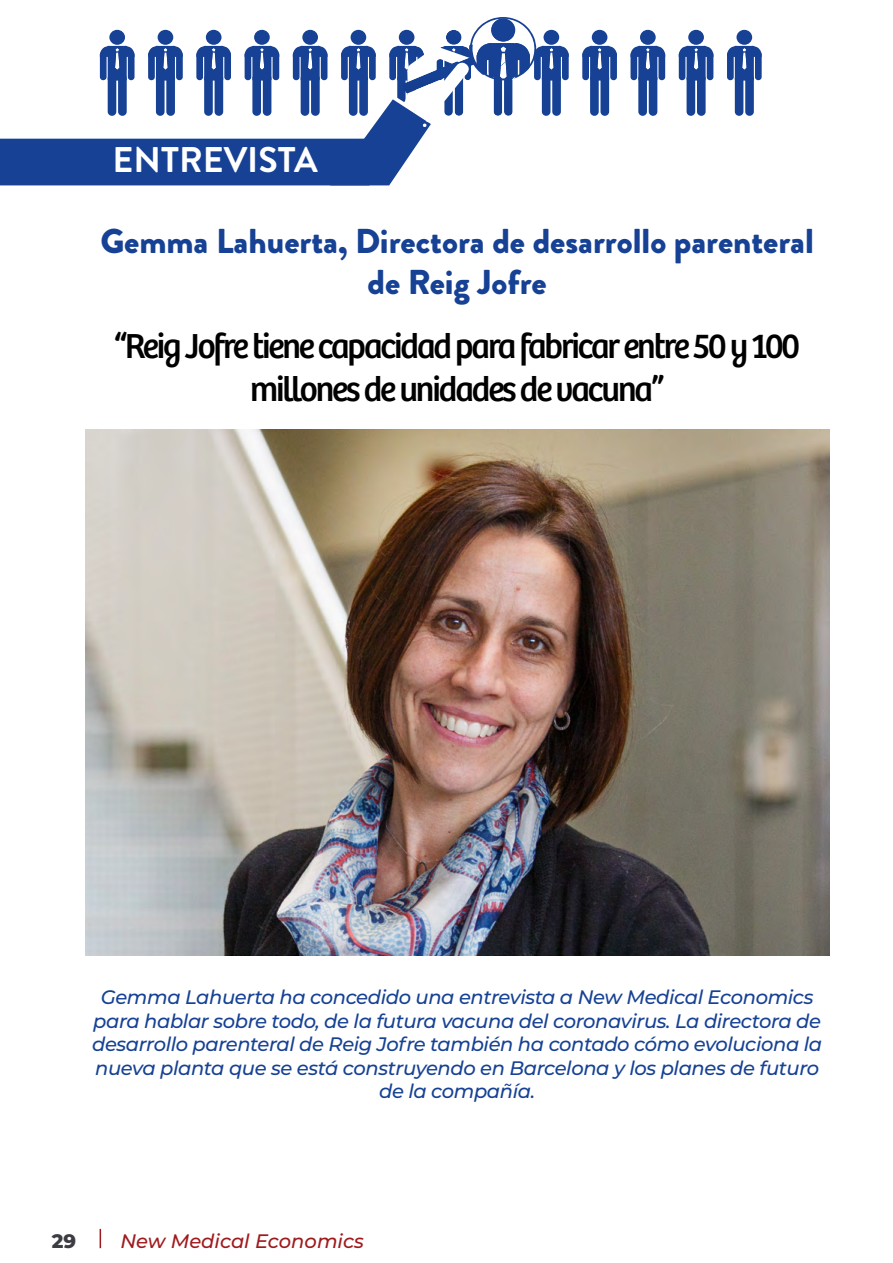
<style>
.page{position:relative;width:893px;height:1263px;background:#fff}
.page>*{position:absolute;margin:0;border:0;box-sizing:border-box;transform-origin:0 0}
.t1{font:36px/43.2px "Bree";letter-spacing:-.06em;color:#000;text-align:center;scale:.96 1}
.t2{font:700 35.7px "Brandon Grotesque";color:#fff}
.t3{font:900 34.5px/41.4px "Brandon Grotesque";color:#164194;text-align:center}
.t4{font:italic 500 19.5px/23.4px "Montserrat";letter-spacing:-.02em;color:#164194;text-align:center}
.t5{font:italic 500 19.5px "Montserrat";color:#9f1a1d}
.t6{font:800 19.5px "Montserrat";color:#3b3d42}
</style>
<div class="page">
<svg style="left:100px;top:1229px;width:1px;height:19px"></svg>
<div style="left:592px;top:30px;width:15px;height:15px;background:#164194;border-radius:50%"></div>
<div style="left:590px;top:46px;width:19px;height:35px;background:#164194"></div>
<div style="left:600px;top:74px;width:9px;height:42px;background:#164194;border-radius:4px"></div>
<div style="left:590px;top:74px;width:9px;height:42px;background:#164194;border-radius:4px"></div>
<div style="left:610px;top:52px;width:7px;height:28px;background:#164194;border-radius:3px"></div>
<div style="left:582px;top:52px;width:7px;height:28px;background:#164194;border-radius:3px"></div>
<div style="left:585px;top:43px;width:32px;height:29px;background:#fff;opacity:.75"></div>
<div style="left:585px;top:50px;width:32px;height:22px;background:#000;opacity:.75"></div>
<svg style="left:582px;top:46px;width:35px;height:24px"></svg>
<div style="left:607px;top:39px;width:8px;height:7px;background:#fff"></div>
<div style="left:688px;top:30px;width:16px;height:15px;background:#164194;border-radius:50%"></div>
<div style="left:687px;top:46px;width:19px;height:35px;background:#164194"></div>
<div style="left:697px;top:74px;width:9px;height:42px;background:#164194;border-radius:4px"></div>
<div style="left:687px;top:74px;width:8px;height:42px;background:#164194;border-radius:4px"></div>
<div style="left:707px;top:52px;width:6px;height:28px;background:#164194;border-radius:3px"></div>
<div style="left:679px;top:52px;width:6px;height:28px;background:#164194;border-radius:3px"></div>
<div style="left:680px;top:43px;width:33px;height:29px;background:#fff;opacity:.75"></div>
<div style="left:680px;top:50px;width:33px;height:22px;background:#000;opacity:.75"></div>
<svg style="left:694px;top:48px;width:4px;height:22px"></svg>
<div style="left:703px;top:39px;width:9px;height:7px;background:#fff"></div>
<div style="left:640px;top:30px;width:16px;height:15px;background:#164194;border-radius:50%"></div>
<div style="left:638px;top:46px;width:19px;height:35px;background:#164194"></div>
<div style="left:649px;top:74px;width:8px;height:42px;background:#164194;border-radius:4px"></div>
<div style="left:638px;top:74px;width:9px;height:42px;background:#164194;border-radius:4px"></div>
<div style="left:658px;top:52px;width:7px;height:28px;background:#164194;border-radius:3px"></div>
<div style="left:630px;top:52px;width:7px;height:28px;background:#164194;border-radius:3px"></div>
<div style="left:633px;top:43px;width:31px;height:29px;background:#fff;opacity:.75"></div>
<div style="left:633px;top:50px;width:31px;height:22px;background:#000;opacity:.75"></div>
<svg style="left:646px;top:48px;width:4px;height:22px"></svg>
<div style="left:655px;top:39px;width:9px;height:7px;background:#fff"></div>
<div style="left:736px;top:30px;width:16px;height:15px;background:#164194;border-radius:50%"></div>
<div style="left:735px;top:46px;width:19px;height:35px;background:#164194"></div>
<div style="left:745px;top:74px;width:9px;height:42px;background:#164194;border-radius:4px"></div>
<div style="left:735px;top:74px;width:8px;height:42px;background:#164194;border-radius:4px"></div>
<div style="left:755px;top:52px;width:7px;height:28px;background:#164194;border-radius:3px"></div>
<div style="left:727px;top:52px;width:7px;height:28px;background:#164194;border-radius:3px"></div>
<div style="left:730px;top:43px;width:31px;height:29px;background:#fff;opacity:.75"></div>
<div style="left:730px;top:50px;width:31px;height:22px;background:#000;opacity:.75"></div>
<svg style="left:742px;top:46px;width:20px;height:24px"></svg>
<div style="left:752px;top:39px;width:9px;height:7px;background:#fff"></div>
<div style="left:543px;top:30px;width:16px;height:15px;background:#164194;border-radius:50%"></div>
<div style="left:542px;top:46px;width:19px;height:35px;background:#164194"></div>
<div style="left:552px;top:74px;width:9px;height:42px;background:#164194;border-radius:4px"></div>
<div style="left:542px;top:74px;width:8px;height:42px;background:#164194;border-radius:4px"></div>
<div style="left:562px;top:52px;width:7px;height:28px;background:#164194;border-radius:3px"></div>
<div style="left:537px;top:43px;width:32px;height:29px;background:#fff;opacity:.75"></div>
<div style="left:537px;top:50px;width:32px;height:22px;background:#164194"></div>
<svg style="left:549px;top:46px;width:20px;height:24px"></svg>
<div style="left:558px;top:39px;width:9px;height:7px;background:#fff"></div>
<svg style="left:0;top:17px;width:543px;height:168px"></svg>
<img style="left:85px;top:429px;width:744px;height:526px">
<h2 class="t2" style="left:113px;top:135px;width:207px">ENTREVISTA</h2>
<h3 class="t3" style="left:100px;top:221px;width:715px">Gemma Lahuerta, Directora de desarrollo parenteral de Reig Jofre</h3>
<h1 class="t1" style="left:114px;top:325px;width:716px">“Reig Jofre tiene capacidad para fabricar entre 50 y 100 millones de unidades de vacuna”</h1>
<p class="t4" style="left:92px;top:985px;width:731px">Gemma Lahuerta ha concedido una entrevista a New Medical Economics para hablar sobre todo, de la futura vacuna del coronavirus. La directora de desarrollo parenteral de Reig Jofre también ha contado cómo evoluciona la nueva planta que se está construyendo en Barcelona y los planes de futuro de la compañía.</p>
<p class="t6" style="left:52px;top:1226px;width:26px">29</p>
<p class="t5" style="left:120px;top:1227px;width:245px">New Medical Economics</p>
</div>
